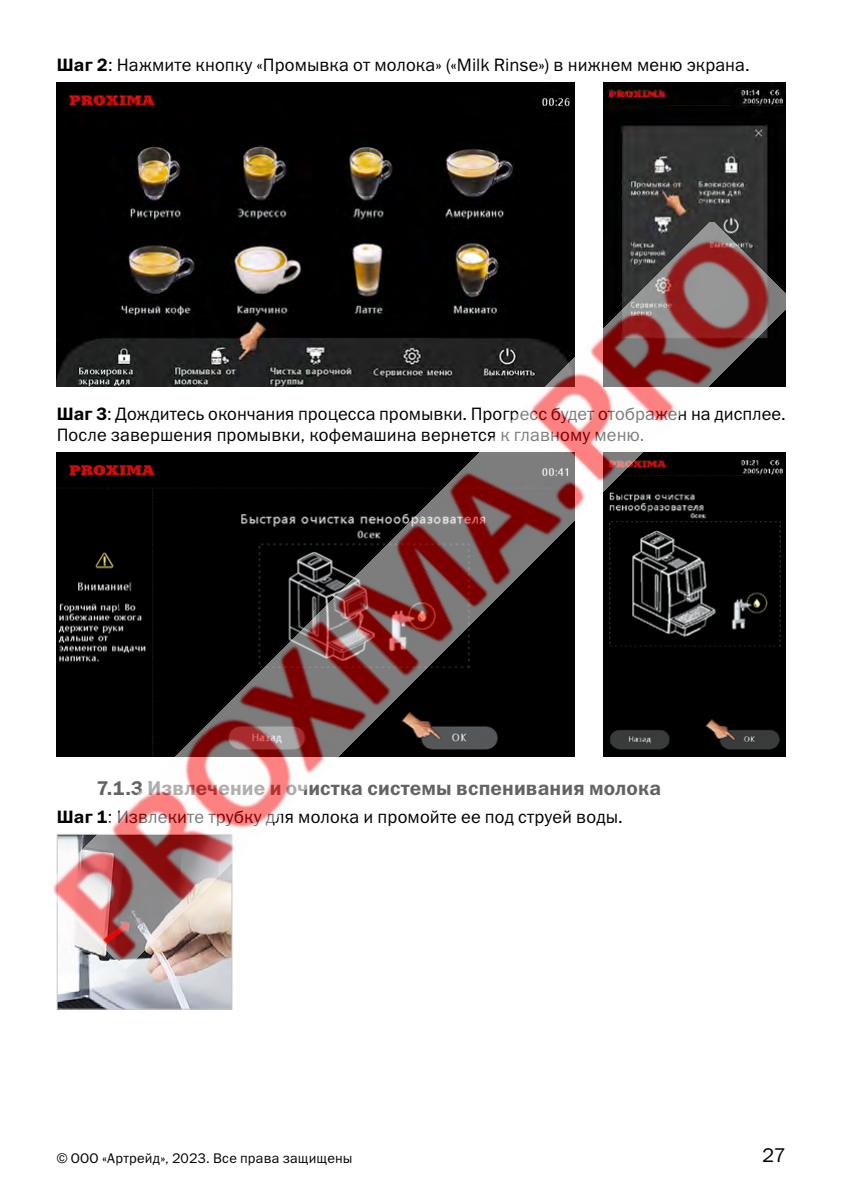
<style>
.page{position:relative;width:842px;height:1191px;background:#fff}
.page>*{position:absolute;margin:0;border:0;box-sizing:border-box;transform-origin:0 0}
.Подзаголовок_2{font:20px "Franklin Gothic Demi C";letter-spacing:.005em;color:#646363}
.t1{font:20px "Franklin Gothic Book C";color:#000}
.Основной_текст{font:18px "Franklin Gothic Book C";letter-spacing:.005em;color:#000}
.t2{font:14px "Franklin Gothic Book C";letter-spacing:.02em;color:#000}
.s1{font-family:"Franklin Gothic Demi C"}
</style>
<div class="page">
<img style="left:57px;top:83px;width:517px;height:139px">
<img style="left:603px;top:83px;width:182px;height:139px">
<img style="left:59px;top:968px;width:171px;height:39px">
<img style="left:53px;top:222px;width:733px;height:746px">
<p class="Основной_текст" style="left:57px;top:55px;width:695px"><span class="s1">Шаг 2</span>: Нажмите кнопку «Промывка от молока» («Milk Rinse») в нижнем меню экрана.</p>
<p class="Основной_текст" style="left:57px;top:404px;width:730px"><span class="s1">Шаг 3</span>: Дождитесь окончания процесса промывки. Прогресс будет отображен на дисплее.</p>
<p class="Основной_текст" style="left:57px;top:425px;width:589px">После завершения промывки, кофемашина вернется к главному меню.</p>
<p class="Подзаголовок_2" style="left:96px;top:777px;width:566px">7.1.3 Извлечение и очистка системы вспенивания молока</p>
<p class="Основной_текст" style="left:57px;top:806px;width:568px"><span class="s1">Шаг 1</span>: Извлеките трубку для молока и промойте ее под струей воды.</p>
<p class="t2" style="left:57px;top:1150px;width:297px">© ООО «Артрейд», 2023. Все права защищены</p>
<p class="t1" style="left:762px;top:1143px;width:25px">27</p>
</div>
